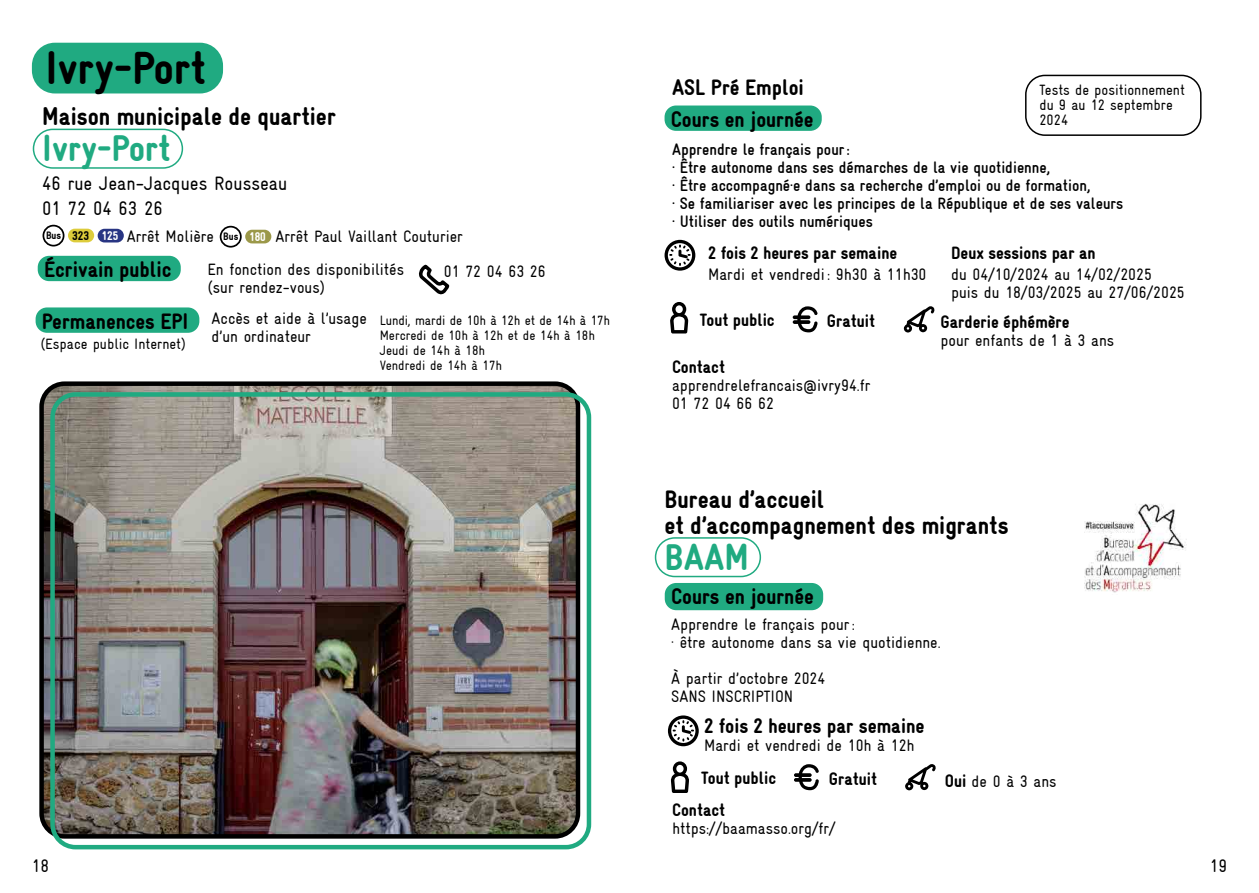
<style>
.page{position:relative;width:1259px;height:893px;background:#fff}
.page>*{position:absolute;margin:0;border:0;box-sizing:border-box;transform-origin:0 0}
.t1{font:900 condensed 46.8px "Gravur";color:#000}
.t2{font:900 condensed 37.5px "Gravur";color:#20aa81}
.t3{font:900 condensed 25.5px/25.5px "Gravur";color:#000}
.t4{font:900 condensed 22.5px "Gravur";color:#000}
.t5{font:900 condensed 21px "Gravur";color:#000}
.t6{font:condensed 19.5px/25.5px "Gravur";color:#000}
.t7{font:900 condensed 18px "Gravur";color:#000}
.t8{font:condensed 18px "Gravur";color:#000}
.t9{font:condensed 16.5px/18px "Gravur";color:#000}
.t10{font:700 condensed 16.5px/18px "Gravur";color:#000}
.t11{font:condensed 15px/15px "Gravur";color:#000}
.t12{font:condensed 13.5px/15px "Gravur";color:#000}
.t13{font:900 condensed 10.95px "Gravur";color:#000}
.s1{font-size:12.6px}
.s2{font-size:12.6px;color:#fff}
.s3{font-weight:900;font-size:18px}
</style>
<div class="page">
<svg style="left:904px;top:306px;width:30px;height:26px"></svg>
<svg style="left:664px;top:240px;width:31px;height:31px"></svg>
<svg style="left:792px;top:306px;width:25px;height:26px"></svg>
<svg style="left:670px;top:302px;width:18px;height:31px"></svg>
<div style="left:1025px;top:75px;width:176px;height:61px;border:2px solid #000;border-radius:19px"></div>
<div style="left:664px;top:106px;width:157px;height:25px;background:#20aa81;border-radius:11px"></div>
<div style="left:32px;top:43px;width:191px;height:50px;background:#20aa81;border-radius:23px"></div>
<img style="left:44px;top:386px;width:531px;height:448px">
<div style="left:39px;top:381px;width:541px;height:458px;border:4px solid #000;border-radius:23px"></div>
<div style="left:50px;top:392px;width:541px;height:457px;border:4px solid #20aa81;border-radius:23px"></div>
<div style="left:38px;top:256px;width:143px;height:25px;background:#20aa81;border-radius:11px"></div>
<svg style="left:419px;top:264px;width:31px;height:31px"></svg>
<div style="left:33px;top:129px;width:150px;height:40px;border:2px solid #20aa81;border-radius:19px"></div>
<div style="left:43px;top:225px;width:21px;height:21px;border:2px solid #000;border-radius:50%"></div>
<div style="left:68px;top:229px;width:26px;height:13px;background:#ddcc3b;border-radius:7px"></div>
<div style="left:98px;top:229px;width:26px;height:13px;background:#283583;border-radius:7px"></div>
<div style="left:220px;top:226px;width:22px;height:22px;border:2px solid #000;border-radius:50%"></div>
<div style="left:245px;top:230px;width:26px;height:13px;background:#9b9849;border-radius:7px"></div>
<div style="left:36px;top:307px;width:163px;height:26px;background:#20aa81;border-radius:11px"></div>
<svg style="left:905px;top:764px;width:31px;height:26px"></svg>
<svg style="left:668px;top:715px;width:31px;height:31px"></svg>
<svg style="left:794px;top:764px;width:25px;height:26px"></svg>
<svg style="left:671px;top:761px;width:18px;height:32px"></svg>
<div style="left:665px;top:583px;width:158px;height:27px;background:#20aa81;border-radius:11px"></div>
<img style="left:1084px;top:503px;width:103px;height:90px">
<div style="left:655px;top:537px;width:106px;height:40px;border:2px solid #20aa81;border-radius:19px"></div>
<h1 class="t1" style="left:46px;top:42px;width:162px">Ivry-Port</h1>
<h3 class="t3" style="left:42px;top:103px;width:295px">Maison municipale de quartier</h3>
<h2 class="t2" style="left:42px;top:127px;width:130px">Ivry-Port</h2>
<p class="t6" style="left:42px;top:170px;width:246px">46 rue Jean-Jacques Rousseau<br>01 72 04 63 26</p>
<p class="t9" style="left:127px;top:227px;width:89px">Arrêt Molière</p>
<p class="t9" style="left:275px;top:227px;width:189px">Arrêt Paul Vaillant Couturier</p>
<h3 class="t4" style="left:44px;top:257px;width:129px">Écrivain public</h3>
<p class="t9" style="left:207px;top:260px;width:198px">En fonction des disponibilités (sur rendez-vous)</p>
<p class="t9" style="left:444px;top:262px;width:103px">01 72 04 63 26</p>
<p class="t13" style="left:46px;top:229px;width:74px">Bus <span class="s1">323</span> <span class="s2">125</span></p>
<p class="t13" style="left:223px;top:230px;width:44px">Bus <span class="s2">180</span></p>
<h3 class="t4" style="left:42px;top:308px;width:148px">Permanences EPI</h3>
<p class="t11" style="left:40px;top:336px;width:147px">(Espace public Internet)</p>
<p class="t9" style="left:212px;top:309px;width:157px">Accès et aide à l’usage d’un ordinateur</p>
<p class="t12" style="left:380px;top:312px;width:232px">Lundi, mardi de 10h à 12h et de 14h à 17h<br>Mercredi de 10h à 12h et de 14h à 18h<br>Jeudi de 14h à 18h<br>Vendredi de 14h à 17h</p>
<h3 class="t4" style="left:672px;top:75px;width:133px">ASL Pré Emploi</h3>
<p class="t11" style="left:1039px;top:82px;width:147px">Tests de positionnement du 9 au 12 septembre</p>
<h3 class="t4" style="left:671px;top:106px;width:144px">Cours en journée</h3>
<p class="t11" style="left:1039px;top:112px;width:30px">2024</p>
<p class="t10" style="left:672px;top:140px;width:453px">Apprendre le français pour:<br>· Être autonome dans ses démarches de la vie quotidienne,<br>· Être accompagné·e dans sa recherche d’emploi ou de formation,<br>· Se familiariser avec les principes de la République et de ses valeurs · Utiliser des outils numériques</p>
<p class="t7" style="left:708px;top:242px;width:191px">2 fois 2 heures par semaine</p>
<p class="t9" style="left:708px;top:265px;width:220px">Mardi et vendredi : 9h30 à 11h30</p>
<p class="t7" style="left:951px;top:242px;width:146px">Deux sessions par an</p>
<p class="t9" style="left:951px;top:265px;width:235px">du 04/10/2024 au 14/02/2025<br>puis du 18/03/2025 au 27/06/2025</p>
<p class="t7" style="left:700px;top:310px;width:76px">Tout public</p>
<p class="t7" style="left:827px;top:311px;width:50px">Gratuit</p>
<p class="t7" style="left:940px;top:312px;width:131px">Garderie éphémère</p>
<p class="t9" style="left:940px;top:331px;width:175px">pour enfants de 1 à 3 ans</p>
<p class="t7" style="left:672px;top:357px;width:54px">Contact</p>
<p class="t9" style="left:672px;top:377px;width:200px">apprendrelefrancais@ivry94.fr<br>01 72 04 66 62</p>
<h3 class="t3" style="left:664px;top:487px;width:345px">Bureau d’accueil<br>et d’accompagnement des migrants</h3>
<h2 class="t2" style="left:664px;top:536px;width:86px">BAAM</h2>
<h3 class="t4" style="left:671px;top:584px;width:144px">Cours en journée</h3>
<p class="t9" style="left:671px;top:615px;width:271px">Apprendre le français pour:<br>· être autonome dans sa vie quotidienne.</p>
<p class="t9" style="left:671px;top:669px;width:156px">À partir d’octobre 2024<br>SANS INSCRIPTION</p>
<p class="t5" style="left:704px;top:714px;width:222px">2 fois 2 heures par semaine</p>
<p class="t9" style="left:704px;top:737px;width:212px">Mardi et vendredi de 10h à 12h</p>
<p class="t7" style="left:701px;top:768px;width:76px">Tout public</p>
<p class="t7" style="left:829px;top:769px;width:50px">Gratuit</p>
<p class="t9" style="left:945px;top:772px;width:113px"><span class="s3">Oui</span> de 0 à 3 ans</p>
<p class="t7" style="left:672px;top:800px;width:54px">Contact</p>
<p class="t9" style="left:672px;top:820px;width:165px">https://baamasso.org/fr/</p>
<p class="t8" style="left:32px;top:855px;width:19px">18</p>
<p class="t8" style="left:1209px;top:855px;width:19px">19</p>
</div>
